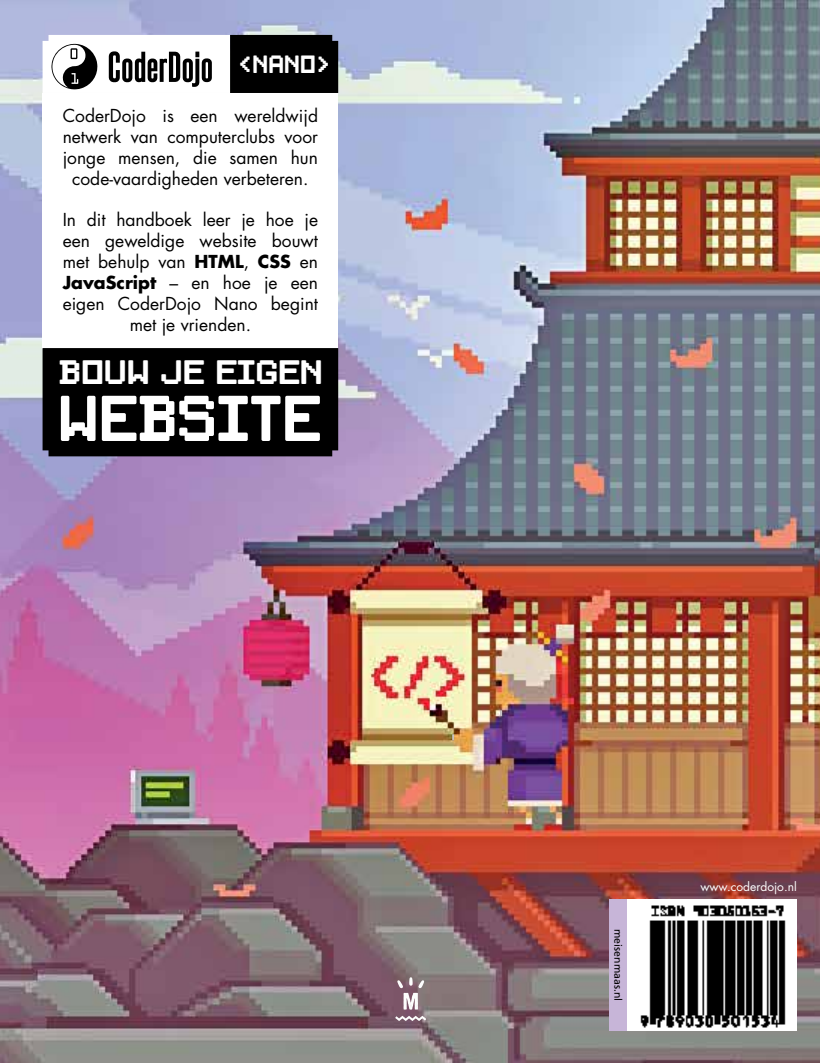
<style>
.page{position:relative;width:820px;height:1063px;background:#fff}
.page>*{position:absolute;margin:0;border:0;box-sizing:border-box;transform-origin:0 0}
.t1{font:700 57.3px "Pixel Splitter";letter-spacing:-.105em;color:#fff}
.t2{font:700 30.15px "Pixel Splitter";letter-spacing:-.09em;color:#fff;scale:1.07 1}
.t3{font:700 22.2px "Pixel Splitter";color:#fff}
.t4{font:17.4px/20.9px "Futura";color:#000;text-align:center}
.t5{font:12px "Futura";color:#fff}
.t6{font:10.5px "Frutiger";color:#000}
.s1{font-weight:700}
</style>
<div class="page">
<img style="left:0;top:0;width:819px;height:1063px">
<div style="left:626px;top:899px;width:170px;height:132px;background:#fff"></div>
<div style="left:609px;top:899px;width:17px;height:132px;background:#c7b5d8"></div>
<img style="left:640px;top:905px;width:146px;height:123px">
<svg style="left:395px;top:1016px;width:31px;height:5px"></svg>
<svg style="left:397px;top:977px;width:27px;height:33px"></svg>
<div style="left:43px;top:93px;width:295px;height:255px;background:#fff"></div>
<div style="left:43px;top:348px;width:295px;height:108px;background:#000"></div>
<svg style="left:43px;top:35px;width:295px;height:58px"></svg>
<p class="t3" style="left:238px;top:51px;width:93px">&lt;NANO&gt;</p>
<p class="t4" style="left:63px;top:105px;width:257px">CoderDojo is een wereldwijd netwerk van computerclubs voor jonge mensen, die samen hun code-vaardigheden verbeteren.</p>
<p class="t4" style="left:63px;top:210px;width:257px">In dit handboek leer je hoe je een geweldige website bouwt met behulp van <span class="s1">HTML</span>, <span class="s1">CSS</span> en<br><span class="s1">JavaScript</span> – en hoe je een eigen CoderDojo Nano begint met je vrienden.</p>
<h2 class="t2" style="left:57px;top:355px;width:251px">BOUW JE EIGEN</h2>
<h1 class="t1" style="left:55px;top:385px;width:271px">WEBSITE</h1>
<p class="t6" style="left:624px;top:929px;width:73px;rotate:90deg">meisenmaas.nl</p>
<p class="t5" style="left:700px;top:879px;width:98px">www.coderdojo.nl</p>
</div>
